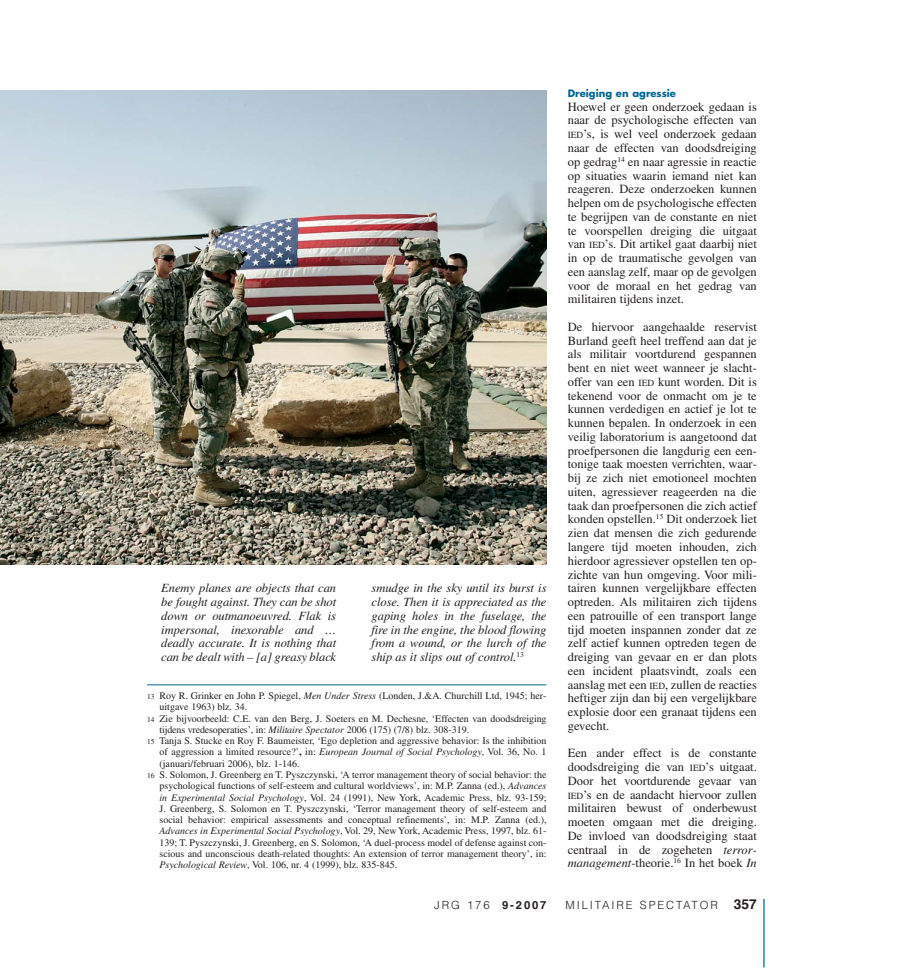
<style>
.page{position:relative;width:904px;height:968px;background:#fff}
.page>*{position:absolute;margin:0;border:0;box-sizing:border-box;transform-origin:0 0}
.t1{font:12.5px/13.8px "Times";color:#231f20;text-align:justify}
.t2{font:italic 12.5px/13.8px "Times";letter-spacing:-.005em;color:#231f20;text-align:justify}
.t3{font:300 11.25px "Helvetica";letter-spacing:.165em;color:#231f20}
.t4{font:10px "Times";color:#231f20}
.t5{font:700 10px "Futura";color:#006792}
.s1{font-size:7.5px}
.s2{font-style:italic}
.s3{font-weight:700}
.s4{font-size:9.38px}
.s5{font-weight:700;font-size:13.75px}
</style>
<div class="page">
<hr style="left:763px;top:898px;width:1px;height:69px;background:#006792">
<img style="left:0;top:90px;width:546px;height:474px">
<hr style="left:147px;top:684px;width:399px;height:1px;background:#006792">
<p class="t2" style="left:161px;top:582px;width:176px">Enemy planes are objects that can be fought against. They can be shot down or outmanoeuvred. Flak is impersonal, inexorable and … deadly accurate. It is nothing that can be dealt with – [a] greasy black</p>
<p class="t2" style="left:371px;top:582px;width:176px">smudge in the sky until its burst is close. Then it is appreciated as the gaping holes in the fuselage, the fire in the engine, the blood flowing from a wound, or the lurch of the ship as it slips out of control.<sup>13</sup></p>
<p class="t4" style="left:147px;top:692px;width:401px"><span class="s1">13</span> Roy R. Grinker en John P. Spiegel, <span class="s2">Men Under Stress</span> (Londen, J.&amp;A. Churchill Ltd, 1945; her-</p>
<p class="t4" style="left:159px;top:703px;width:89px">uitgave 1963) blz. 34.</p>
<p class="t4" style="left:147px;top:714px;width:401px"><span class="s1">14</span> Zie bijvoorbeeld: C.E. van den Berg, J. Soeters en M. Dechesne, ‘Effecten van doodsdreiging</p>
<p class="t4" style="left:159px;top:725px;width:311px">tijdens vredesoperaties’, in: <span class="s2">Militaire Spectator</span> 2006 (175) (7/8) blz. 308-319.</p>
<p class="t4" style="left:147px;top:737px;width:401px"><span class="s1">15</span> Tanja S. Stucke en Roy F. Baumeister, ‘Ego depletion and aggressive behavior: Is the inhibition</p>
<p class="t4" style="left:159px;top:748px;width:388px">of aggression a limited resource?’<span class="s3">,</span> in: <span class="s2">European Journal of Social Psychology</span>, Vol. 36, No. 1</p>
<p class="t4" style="left:159px;top:759px;width:142px">(januari/februari 2006), blz. 1-146.</p>
<p class="t4" style="left:147px;top:770px;width:401px"><span class="s1">16</span> S. Solomon, J. Greenberg en T. Pyszczynski, ‘A terror management theory of social behavior: the</p>
<p class="t4" style="left:159px;top:782px;width:388px">psychological functions of self-esteem and cultural worldviews’, in: M.P. Zanna (ed.), <span class="s2">Advances</span></p>
<p class="t4" style="left:159px;top:793px;width:388px"><span class="s2">in Experimental Social Psychology</span>, Vol. 24 (1991), New York, Academic Press, blz. 93-159;</p>
<p class="t4" style="left:159px;top:804px;width:388px">J. Greenberg, S. Solomon en T. Pyszczynski, ‘Terror management theory of self-esteem and</p>
<p class="t4" style="left:159px;top:815px;width:388px">social behavior: empirical assessments and conceptual refinements’, in: M.P. Zanna (ed.),</p>
<p class="t4" style="left:159px;top:827px;width:388px"><span class="s2">Advances in Experimental Social Psychology</span>, Vol. 29, New York, Academic Press, 1997, blz. 61-</p>
<p class="t4" style="left:159px;top:838px;width:388px">139; T. Pyszczynski, J. Greenberg, en S. Solomon, ‘A duel-process model of defense against con-</p>
<p class="t4" style="left:159px;top:849px;width:388px">scious and unconscious death-related thoughts: An extension of terror management theory’, in:</p>
<p class="t4" style="left:159px;top:860px;width:239px"><span class="s2">Psychological Review</span>, Vol. 106, nr. 4 (1999), blz. 835-845.</p>
<p class="t5" style="left:568px;top:89px;width:110px">Dreiging en agressie</p>
<p class="t1" style="left:568px;top:101px;width:190px">Hoewel er geen onderzoek gedaan is naar de psychologische effecten van <span class="s4">IED</span>’s, is wel veel onderzoek gedaan naar de effecten van doodsdreiging op gedrag<sup>14</sup> en naar agressie in reactie op situaties waarin iemand niet kan reageren. Deze onderzoeken kunnen helpen om de psychologische effecten te begrijpen van de constante en niet te voorspellen dreiging die uitgaat van <span class="s4">IED</span>’s. Dit artikel gaat daarbij niet in op de traumatische gevolgen van een aanslag zelf, maar op de gevolgen voor de moraal en het gedrag van militairen tijdens inzet.</p>
<p class="t1" style="left:568px;top:321px;width:190px">De hiervoor aangehaalde reservist Burland geeft heel treffend aan dat je als militair voortdurend gespannen bent en niet weet wanneer je slacht&shy;offer van een <span class="s4">IED</span> kunt worden. Dit is tekenend voor de onmacht om je te kunnen verdedigen en actief je lot te kunnen bepalen. In onderzoek in een veilig laboratorium is aangetoond dat proefpersonen die langdurig een een&shy;tonige taak moesten verrichten, waar&shy;bij ze zich niet emotioneel mochten uiten, agressiever reageerden na die taak dan proefpersonen die zich actief konden opstellen.<sup>15</sup> Dit onderzoek liet zien dat mensen die zich gedurende langere tijd moeten inhouden, zich hierdoor agressiever opstellen ten op&shy;zichte van hun omgeving. Voor mili&shy;tairen kunnen vergelijkbare effecten optreden. Als militairen zich tijdens een patrouille of een transport lange tijd moeten inspannen zonder dat ze zelf actief kunnen optreden tegen de dreiging van gevaar en er dan plots een incident plaatsvindt, zoals een aanslag met een <span class="s4">IED</span>, zullen de reacties heftiger zijn dan bij een vergelijkbare explosie door een granaat tijdens een gevecht.</p>
<p class="t1" style="left:568px;top:747px;width:190px">Een ander effect is de constante doodsdreiging die van <span class="s4">IED</span>’s uitgaat.<br>Door het voortdurende gevaar van <span class="s4">IED</span>’s en de aandacht hiervoor zullen militairen bewust of onderbewust moeten omgaan met die dreiging.<br>De invloed van doodsdreiging staat centraal in de zogeheten <span class="s2">terror - management-</span>theorie.<sup>16</sup> In het boek <span class="s2">In</span></p>
<p class="t3" style="left:434px;top:900px;width:114px">JRG 176 <span class="s3">9-2007</span></p>
<p class="t3" style="left:565px;top:900px;width:193px">MILITAIRE SPECTATOR <span class="s5">357</span></p>
</div>
